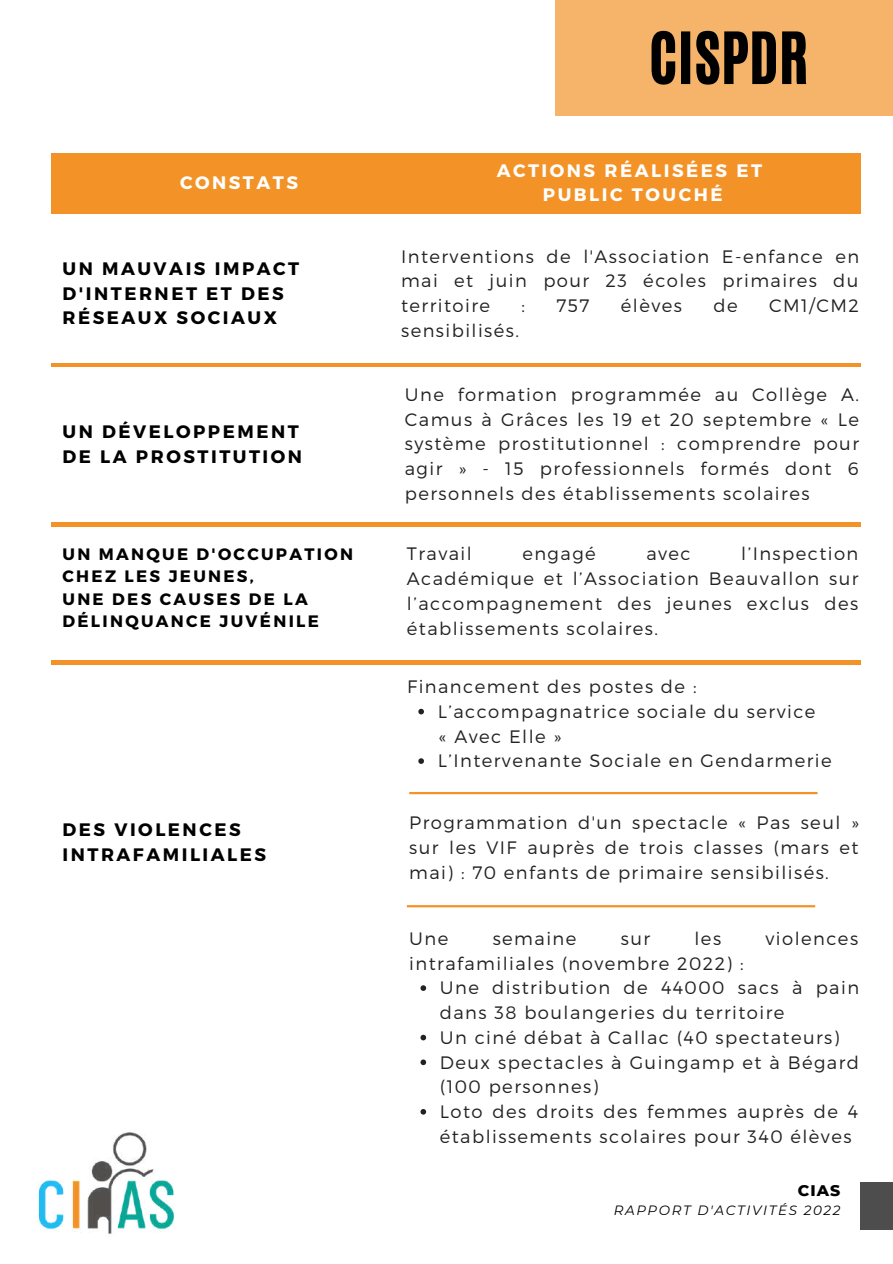
<style>
.page{position:relative;width:893px;height:1264px;background:#fff}
.page>*{position:absolute;margin:0;border:0;box-sizing:border-box;transform-origin:0 0}
.t1{font:59.55px "CA Generated";letter-spacing:.01em;color:#000}
.t2{font:300 18px/24.8px "Montserrat";letter-spacing:.08em;color:#222;text-align:justify}
.t3{font:700 18px/24.8px "Montserrat";letter-spacing:.14em;color:#000}
.t4{font:700 18px/24.8px "Montserrat";letter-spacing:.14em;color:#fff;text-align:center}
.t5{font:700 16.5px/22.5px "Montserrat";letter-spacing:.14em;color:#000}
.t6{font:800 15.75px "Montserrat";color:#000}
.t7{font:italic 13.5px "Montserrat";letter-spacing:.12em;color:#000}
</style>
<div class="page">
<hr style="left:51px;top:363px;width:809px;height:3px;background:#f39327">
<div style="left:51px;top:153px;width:809px;height:61px;background:#f39327"></div>
<svg style="left:418px;top:708px;width:6px;height:6px"></svg>
<svg style="left:418px;top:758px;width:6px;height:6px"></svg>
<svg style="left:420px;top:985px;width:6px;height:5px"></svg>
<svg style="left:420px;top:1034px;width:6px;height:6px"></svg>
<svg style="left:420px;top:1059px;width:6px;height:6px"></svg>
<svg style="left:420px;top:1109px;width:6px;height:5px"></svg>
<hr style="left:409px;top:792px;width:408px;height:2px;background:#f39327">
<hr style="left:407px;top:905px;width:408px;height:2px;background:#f39327">
<div style="left:860px;top:1181px;width:32px;height:48px;background:#4d4d4d"></div>
<img style="left:38px;top:1132px;width:136px;height:102px">
<div style="left:555px;top:0;width:337px;height:115px;background:#f6b46a"></div>
<hr style="left:51px;top:523px;width:809px;height:3px;background:#f39327">
<hr style="left:51px;top:661px;width:809px;height:3px;background:#f39327">
<p class="t4" style="left:180px;top:169px;width:119px">CONSTATS</p>
<p class="t3" style="left:62px;top:255px;width:238px">UN MAUVAIS IMPACT<br>D'INTERNET ET DES<br>RÉSEAUX SOCIAUX</p>
<p class="t3" style="left:62px;top:418px;width:241px">UN DÉVELOPPEMENT<br>DE LA PROSTITUTION</p>
<h1 class="t1" style="left:649px;top:15px;width:161px">CISPDR</h1>
<p class="t4" style="left:496px;top:157px;width:267px">ACTIONS RÉALISÉES ET<br>PUBLIC TOUCHÉ</p>
<p class="t2" style="left:401px;top:243px;width:459px">Interventions de l'Association E-enfance en mai et juin pour 23 écoles primaires du territoire</p>
<p class="t2" style="left:521px;top:292px;width:5px">:</p>
<p class="t2" style="left:556px;top:292px;width:34px">757</p>
<p class="t2" style="left:620px;top:292px;width:63px">élèves</p>
<p class="t2" style="left:713px;top:292px;width:26px">de</p>
<p class="t2" style="left:769px;top:292px;width:91px">CM1/CM2</p>
<p class="t2" style="left:401px;top:317px;width:119px">sensibilisés.</p>
<p class="t2" style="left:405px;top:381px;width:455px">Une formation programmée au Collège A.<br>Camus à Grâces les 19 et 20 septembre « Le système prostitutionnel : comprendre pour agir » - 15 professionnels formés dont 6 personnels des établissements scolaires</p>
<p class="t5" style="left:62px;top:541px;width:292px">UN MANQUE D'OCCUPATION<br>CHEZ LES JEUNES,<br>UNE DES CAUSES DE LA<br>DÉLINQUANCE JUVÉNILE</p>
<p class="t2" style="left:407px;top:540px;width:66px">Travail</p>
<p class="t2" style="left:522px;top:540px;width:75px">engagé</p>
<p class="t2" style="left:646px;top:540px;width:46px">avec</p>
<p class="t2" style="left:407px;top:540px;width:453px;text-indent:334px">l’Inspection Académique et l’Association Beauvallon sur l’accompagnement des jeunes exclus des établissements scolaires.</p>
<p class="t3" style="left:62px;top:816px;width:205px">DES VIOLENCES<br>INTRAFAMILIALES</p>
<p class="t2" style="left:407px;top:673px;width:291px">Financement des postes de :</p>
<p class="t2" style="left:439px;top:722px;width:124px">« Avec Elle »</p>
<p class="t2" style="left:437px;top:698px;width:379px">L’accompagnatrice sociale du service</p>
<p class="t2" style="left:437px;top:747px;width:395px">L’Intervenante Sociale en Gendarmerie</p>
<p class="t2" style="left:409px;top:809px;width:451px">Programmation d'un spectacle « Pas seul » sur les VIF auprès de trois classes (mars et mai) : 70 enfants de primaire sensibilisés.</p>
<p class="t2" style="left:409px;top:925px;width:41px">Une</p>
<p class="t2" style="left:492px;top:925px;width:85px">semaine</p>
<p class="t2" style="left:620px;top:925px;width:31px">sur</p>
<p class="t2" style="left:694px;top:925px;width:28px">les</p>
<p class="t2" style="left:765px;top:925px;width:94px">violences</p>
<p class="t2" style="left:409px;top:949px;width:336px">intrafamiliales (novembre 2022) :</p>
<p class="t2" style="left:440px;top:974px;width:421px;text-align:left">Une distribution de 44000 sacs à pain dans 38 boulangeries du territoire<br>Un ciné débat à Callac (40 spectateurs)<br>Deux spectacles à Guingamp et à Bégard (100 personnes)<br>Loto des droits des femmes auprès de 4 établissements scolaires pour 340 élèves</p>
<p class="t6" style="left:797px;top:1180px;width:44px">CIAS</p>
<p class="t7" style="left:613px;top:1202px;width:228px">RAPPORT D'ACTIVITÉS 2022</p>
</div>
